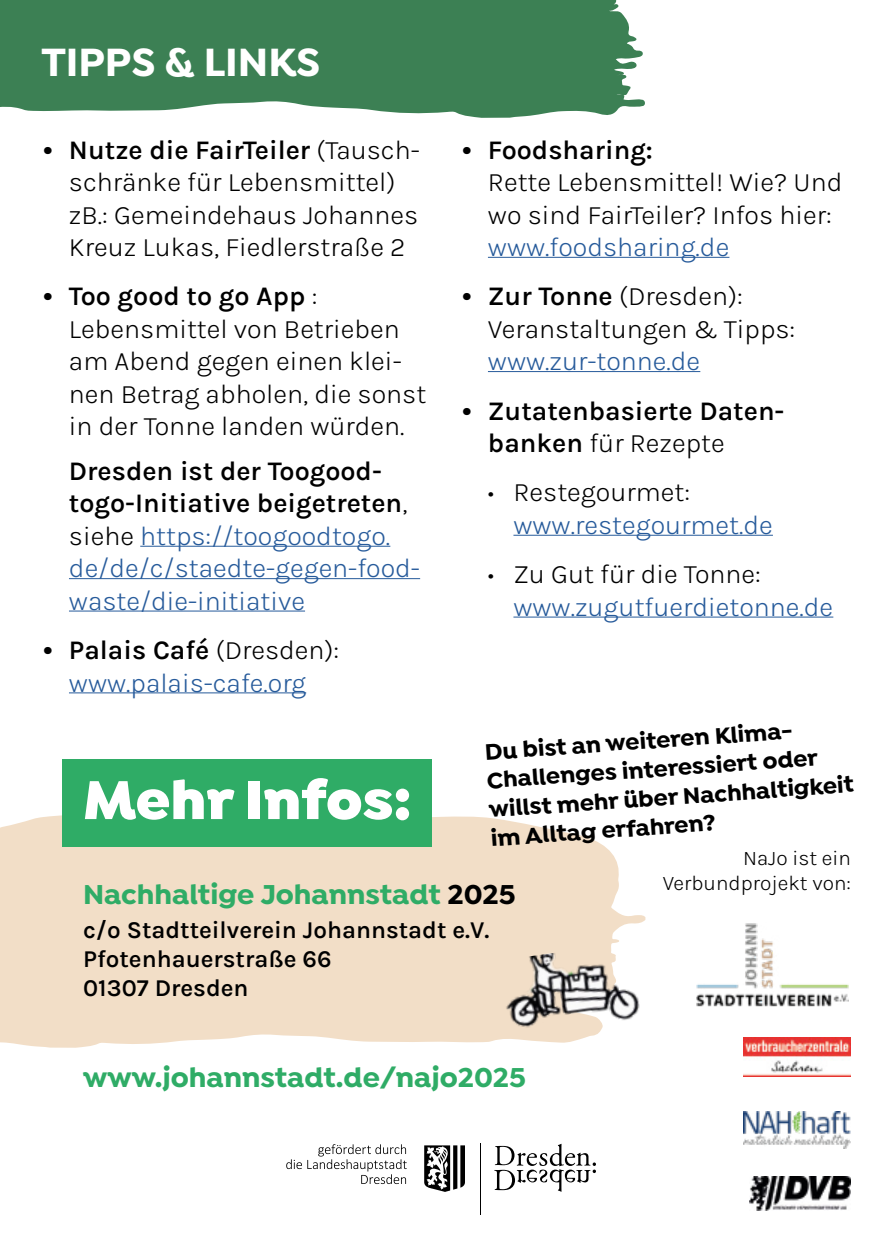
<style>
.page{position:relative;width:893px;height:1259px;background:#fff}
.page>*{position:absolute;margin:0;border:0;box-sizing:border-box;transform-origin:0 0}
.t1{font:900 58.2px "Isidora";color:#fff}
.t2{font:700 42px "Isidora";color:#fff}
.t3{font:700 29.1px "Isidora";color:#2fac66}
.t4{font:300 27px/32.4px "Karla";color:#000}
.t5{font:300 27px/32.4px "Karla";color:#275b9b}
.t6{font:600 27px/32.4px "Karla";color:#000}
.t7{font:600 24.3px/29.1px "Karla";color:#000}
.t8{font:700 24px/28.8px "Isidora";color:#000}
.t9{font:300 21px/25.2px "Karla";color:#000;text-align:right}
.s1{font-weight:600}
.s2{font-weight:600;color:#000}
.s3{color:#000}
.s4{font-weight:300}
</style>
<div class="page">
<svg style="left:0;top:0;width:645px;height:118px;background:#4e8b64"></svg>
<hr style="left:140px;top:546px;width:250px;height:1px;background:#275b9b">
<hr style="left:69px;top:578px;width:351px;height:1px;background:#275b9b">
<hr style="left:69px;top:610px;width:236px;height:1px;background:#275b9b">
<hr style="left:69px;top:692px;width:237px;height:1px;background:#275b9b">
<hr style="left:488px;top:257px;width:241px;height:1px;background:#275b9b">
<hr style="left:488px;top:371px;width:212px;height:1px;background:#275b9b">
<hr style="left:513px;top:535px;width:260px;height:1px;background:#275b9b">
<hr style="left:513px;top:616px;width:320px;height:1px;background:#275b9b">
<svg style="left:0;top:814px;width:645px;height:233px;background:#f2e0cb"></svg>
<img style="left:489px;top:941px;width:156px;height:99px">
<img style="left:696px;top:923px;width:153px;height:84px">
<img style="left:744px;top:1111px;width:107px;height:37px">
<img style="left:750px;top:1176px;width:101px;height:34px">
<img style="left:744px;top:1037px;width:107px;height:40px">
<div style="left:63px;top:758px;width:369px;height:88px;background:#2fac66"></div>
<svg style="left:286px;top:1144px;width:121px;height:40px"></svg>
<svg style="left:424px;top:1145px;width:41px;height:46px"></svg>
<svg style="left:494px;top:1143px;width:102px;height:48px"></svg>
<hr style="left:481px;top:1143px;width:1px;height:71px;background:#000">
<h2 class="t2" style="left:41px;top:36px;width:281px">TIPPS &amp; LINKS</h2>
<p class="t4" style="left:69px;top:133px;width:352px;text-indent:-26px"><span class="s1">• Nutze die FairTeiler</span> (Tausch&shy;schränke für Lebensmittel) zB.: Gemeindehaus Johannes<br>Kreuz Lukas, Fiedlerstraße 2</p>
<p class="t4" style="left:69px;top:279px;width:359px;text-indent:-26px"><span class="s1">• Too good to go App</span> :<br>Lebensmittel von Betrieben am Abend gegen einen klei&shy;nen Betrag abholen, die sonst in der Tonne landen würden.</p>
<p class="t5" style="left:69px;top:454px;width:352px"><span class="s2">Dresden ist der Toogood&shy;togo-Initiative beigetreten</span><span class="s3">, siehe</span> https://toogoodtogo. de/de/c/staedte-gegen-food&shy;waste/die-initiative</p>
<p class="t5" style="left:43px;top:633px;width:297px;text-align:center"><span class="s2">• Palais Café</span> <span class="s3">(Dresden): </span>www.palais-cafe.org</p>
<h1 class="t1" style="left:83px;top:762px;width:330px">Mehr Infos:</h1>
<p class="t6" style="left:462px;top:133px;width:192px">• Foodsharing:</p>
<p class="t4" style="left:488px;top:165px;width:356px">Rette Lebensmittel! Wie? Und wo sind FairTeiler? Infos hier:</p>
<p class="t5" style="left:488px;top:230px;width:243px">www.foodsharing.de</p>
<p class="t4" style="left:488px;top:279px;width:309px;text-indent:-26px"><span class="s1">• Zur Tonne</span> (Dresden):<br>Veranstaltungen &amp; Tipps:</p>
<p class="t5" style="left:488px;top:344px;width:214px">www.zur-tonne.de</p>
<p class="t6" style="left:488px;top:393px;width:298px;text-indent:-26px">• Zutatenbasierte Daten&shy;banken <span class="s4">für Rezepte</span></p>
<p class="t4" style="left:488px;top:475px;width:204px">• Restegourmet:</p>
<p class="t5" style="left:513px;top:508px;width:261px">www.restegourmet.de</p>
<p class="t4" style="left:488px;top:557px;width:274px">• Zu Gut für die Tonne:</p>
<p class="t5" style="left:513px;top:589px;width:321px">www.zugutfuerdietonne.de</p>
<p class="t8" style="left:484px;top:738px;width:367px;rotate:-4deg">Du bist an weiteren Klima-<br>Challenges interessiert oder willst mehr über Nachhaltigkeit im Alltag erfahren?</p>
<p class="t3" style="left:83px;top:876px;width:434px">Nachhaltige Johannstadt <span class="s3">2025</span></p>
<p class="t7" style="left:83px;top:914px;width:408px">c/o Stadtteilverein Johannstadt e.V.<br>Pfotenhauerstraße 66<br>01307 Dresden</p>
<p class="t3" style="left:83px;top:1059px;width:444px">www.johannstadt.de/najo2025</p>
<p class="t9" style="left:663px;top:844px;width:190px">NaJo ist ein<br>Verbundprojekt von:</p>
</div>
